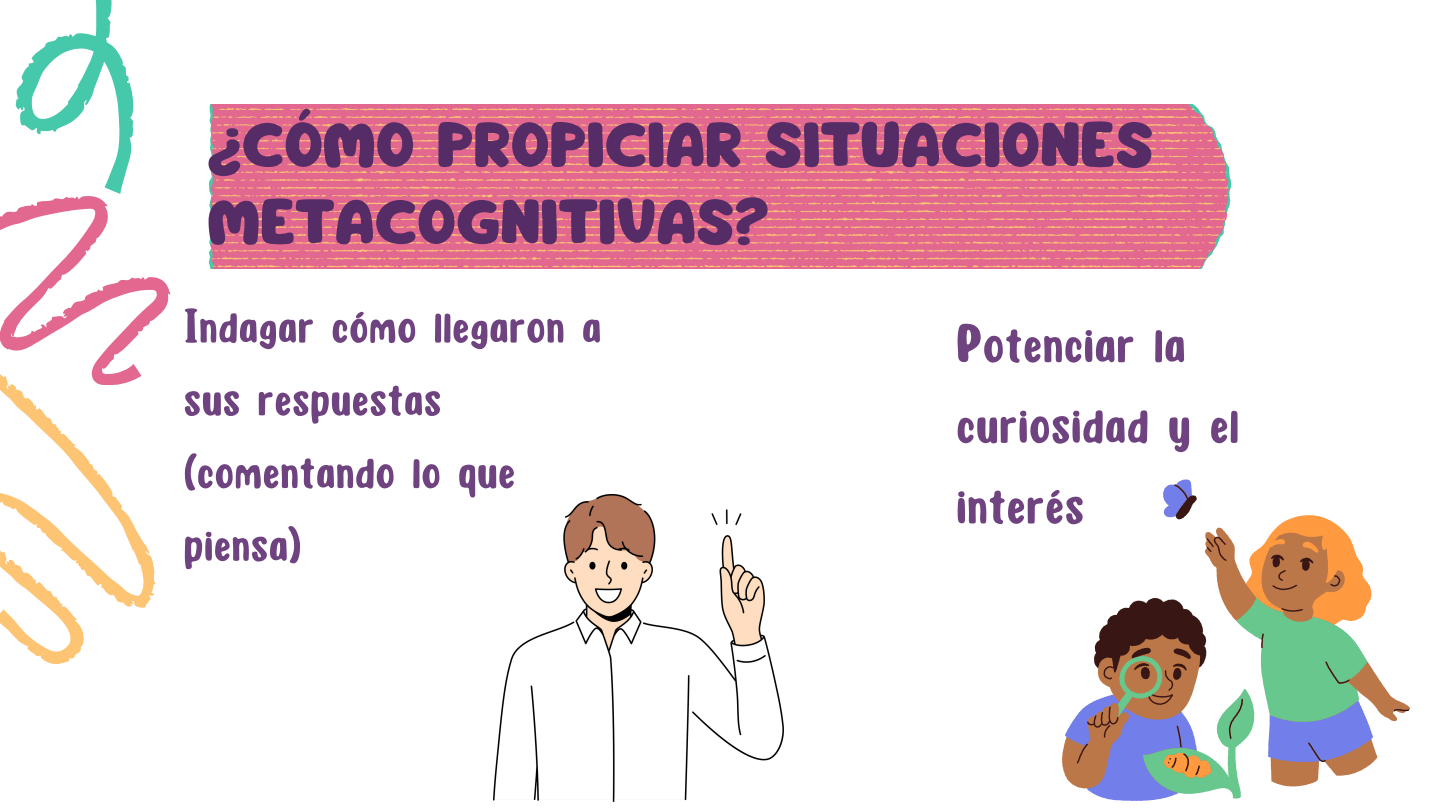
<style>
.page{position:relative;width:1440px;height:810px;background:#fff}
.page>*{position:absolute;margin:0;border:0;box-sizing:border-box;transform-origin:0 0}
.t1{font:57.7px/80.6px "Monkey";color:#6f4380}
.t2{font:55.2px/77.1px "Mango";color:#562c67}
.t3{font:52.1px/72.8px "Monkey";color:#6f4380}
</style>
<div class="page">
<svg style="left:238px;top:105px;width:990px;height:164px;background:#e5748d"></svg>
<svg style="left:0;top:0;width:238px;height:311px"></svg>
<svg style="left:0;top:311px;width:163px;height:297px"></svg>
<svg style="left:0;top:491px;width:89px;height:174px"></svg>
<img style="left:494px;top:494px;width:289px;height:307px">
<svg style="left:1065px;top:479px;width:126px;height:322px"></svg>
<svg style="left:1118px;top:775px;width:201px;height:24px"></svg>
<svg style="left:1077px;top:484px;width:332px;height:291px"></svg>
<p class="t2" style="left:207px;top:109px;width:948px">¿CÓMO PROPICIAR SITUACIONES<br>METACOGNITIVAS?</p>
<p class="t3" style="left:183px;top:290px;width:420px">Indagar cómo llegaron a sus respuestas (comentando lo que piensa)</p>
<p class="t1" style="left:956px;top:304px;width:285px">Potenciar la curiosidad y el interés</p>
</div>
